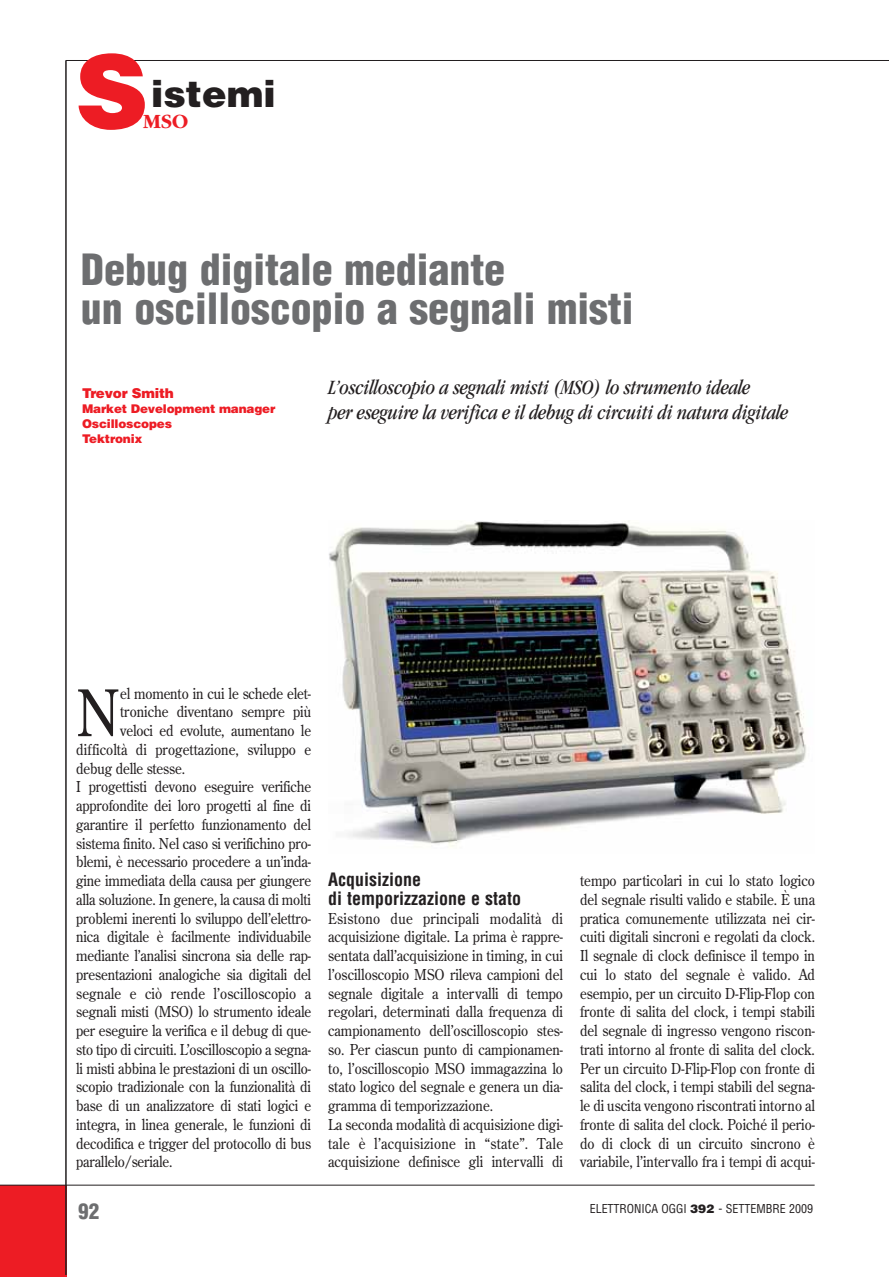
<style>
.page{position:relative;width:889px;height:1277px;background:#fff}
.page>*{position:absolute;margin:0;border:0;box-sizing:border-box;transform-origin:0 0}
.t1{font:900 100.95px "Helvetica LT";color:#ed1c24}
.t2{font:63.9px "Century Old Style LT";color:#231f20;scale:.9 1}
.t3{font:900 condensed 42px/39px "Helvetica LT";color:#6d6e70}
.t4{font:900 36.75px "Helvetica LT";color:#231f20}
.t5{font:italic condensed 21px/25.5px "Garamond LT";letter-spacing:-.01em;color:#231f20}
.t6{font:700 21px "Garamond LT";color:#ed1c24}
.t7{font:900 condensed 21px "Helvetica LT";color:#6d6e70}
.t8{font:700 condensed 18px/18.8px "Helvetica LT";color:#231f20}
.t9{font:15px/18.8px "Century Old Style LT";letter-spacing:-.01em;color:#231f20;scale:.9 1}
.t10{font:15px "Century Old Style LT";letter-spacing:.01em;color:#231f20;scale:.9 1}
.t11{font:900 13.5px "Helvetica LT";letter-spacing:-.015em;color:#ed1c24}
.t12{font:900 12px/15px "Helvetica LT";letter-spacing:-.015em;color:#ed1c24}
.t13{font:condensed 12px "Helvetica LT";color:#231f20}
.s1{font-weight:900;font-stretch:normal}
</style>
<div class="page">
<div style="left:0;top:1185px;width:66px;height:92px;background:#ed1c24"></div>
<hr style="left:0;top:1185px;width:814px;height:1px;background:#231f20">
<hr style="left:65px;top:60px;width:2px;height:1215px;background:#231f20">
<hr style="left:66px;top:60px;width:822px;height:1px;background:#231f20">
<img style="left:329px;top:520px;width:478px;height:327px">
<h1 class="t1" style="left:75px;top:34px;width:74px">S</h1>
<h3 class="t4" style="left:151px;top:73px;width:126px">istemi</h3>
<h3 class="t6" style="left:143px;top:110px;width:46px">MSO</h3>
<h3 class="t3" style="left:81px;top:250px;width:554px">Debug digitale mediante<br>un oscilloscopio a segnali misti</h3>
<p class="t11" style="left:82px;top:385px;width:93px">Trevor Smith</p>
<p class="t12" style="left:82px;top:401px;width:195px">Market Development manager<br>Oscilloscopes<br>Tektronix</p>
<h3 class="t5" style="left:328px;top:376px;width:461px">L’oscilloscopio a segnali misti (MSO) lo strumento ideale<br>per eseguire la verifica e il debug di circuiti di natura digitale</h3>
<h2 class="t2" style="left:76px;top:682px;width:50px">N</h2>
<p class="t9" style="left:120px;top:685px;width:213px">el momento in cui le schede elet-</p>
<p class="t9" style="left:120px;top:703px;width:214px">troniche diventano sempre più</p>
<p class="t9" style="left:120px;top:722px;width:214px">veloci ed evolute, aumentano le</p>
<p class="t9" style="left:76px;top:741px;width:262px">difficoltà di progettazione, sviluppo e</p>
<p class="t9" style="left:76px;top:760px;width:122px">debug delle stesse.</p>
<p class="t9" style="left:76px;top:778px;width:262px">I progettisti devono eseguire verifiche</p>
<p class="t9" style="left:76px;top:797px;width:262px">approfondite dei loro progetti al fine di</p>
<p class="t9" style="left:76px;top:816px;width:262px">garantire il perfetto funzionamento del</p>
<p class="t9" style="left:76px;top:835px;width:262px">sistema finito. Nel caso si verifichino pro-</p>
<p class="t9" style="left:76px;top:853px;width:262px">blemi, è necessario procedere a un’inda-</p>
<p class="t9" style="left:76px;top:872px;width:262px">gine immediata della causa per giungere</p>
<p class="t9" style="left:76px;top:891px;width:262px">alla soluzione. In genere, la causa di molti</p>
<p class="t9" style="left:76px;top:910px;width:262px">problemi inerenti lo sviluppo dell’elettro-</p>
<p class="t9" style="left:76px;top:928px;width:262px">nica digitale è facilmente individuabile</p>
<p class="t9" style="left:76px;top:947px;width:262px">mediante l’analisi sincrona sia delle rap-</p>
<p class="t9" style="left:76px;top:966px;width:262px">presentazioni analogiche sia digitali del</p>
<p class="t10" style="left:76px;top:986px;width:262px">segnale e ciò rende l’oscilloscopio a</p>
<p class="t9" style="left:76px;top:1003px;width:262px">segnali misti (MSO) lo strumento ideale</p>
<p class="t9" style="left:76px;top:1022px;width:262px">per eseguire la verifica e il debug di que-</p>
<p class="t9" style="left:76px;top:1041px;width:262px">sto tipo di circuiti. L’oscilloscopio a segna-</p>
<p class="t9" style="left:76px;top:1060px;width:262px">li misti abbina le prestazioni di un oscillo-</p>
<p class="t9" style="left:76px;top:1078px;width:262px">scopio tradizionale con la funzionalità di</p>
<p class="t9" style="left:76px;top:1097px;width:262px">base di un analizzatore di stati logici e</p>
<p class="t9" style="left:76px;top:1116px;width:262px">integra, in linea generale, le funzioni di</p>
<p class="t9" style="left:76px;top:1135px;width:262px">decodifica e trigger del protocollo di bus</p>
<p class="t9" style="left:76px;top:1153px;width:108px">parallelo/seriale.</p>
<h3 class="t7" style="left:78px;top:1202px;width:22px">92</h3>
<p class="t8" style="left:328px;top:871px;width:194px">Acquisizione<br>di temporizzazione e stato</p>
<p class="t9" style="left:328px;top:910px;width:262px">Esistono due principali modalità di acquisizione digitale. La prima è rappre&shy;sentata dall’acquisizione in timing, in cui l’oscilloscopio MSO rileva campioni del segnale digitale a intervalli di tempo regolari, determinati dalla frequenza di campionamento dell’oscilloscopio stes&shy;so. Per ciascun punto di campionamen&shy;to, l’oscilloscopio MSO immagazzina lo stato logico del segnale e genera un dia&shy;gramma di temporizzazione.<br>La seconda modalità di acquisizione digi&shy;tale è l’acquisizione in “state”. Tale acquisizione definisce gli intervalli di</p>
<p class="t9" style="left:580px;top:872px;width:262px;text-align:justify">tempo particolari in cui lo stato logico del segnale risulti valido e stabile. È una pratica comunemente utilizzata nei cir&shy;cuiti digitali sincroni e regolati da clock.<br>Il segnale di clock definisce il tempo in cui lo stato del segnale è valido. Ad esempio, per un circuito D-Flip-Flop con fronte di salita del clock, i tempi stabili del segnale di ingresso vengono riscon&shy;trati intorno al fronte di salita del clock.<br>Per un circuito D-Flip-Flop con fronte di salita del clock, i tempi stabili del segna&shy;le di uscita vengono riscontrati intorno al fronte di salita del clock. Poiché il perio&shy;do di clock di un circuito sincrono è variabile, l’intervallo fra i tempi di acqui-</p>
<p class="t13" style="left:589px;top:1204px;width:225px">ELETTRONICA OGGI <span class="s1">392</span> - SETTEMBRE 2009</p>
</div>
